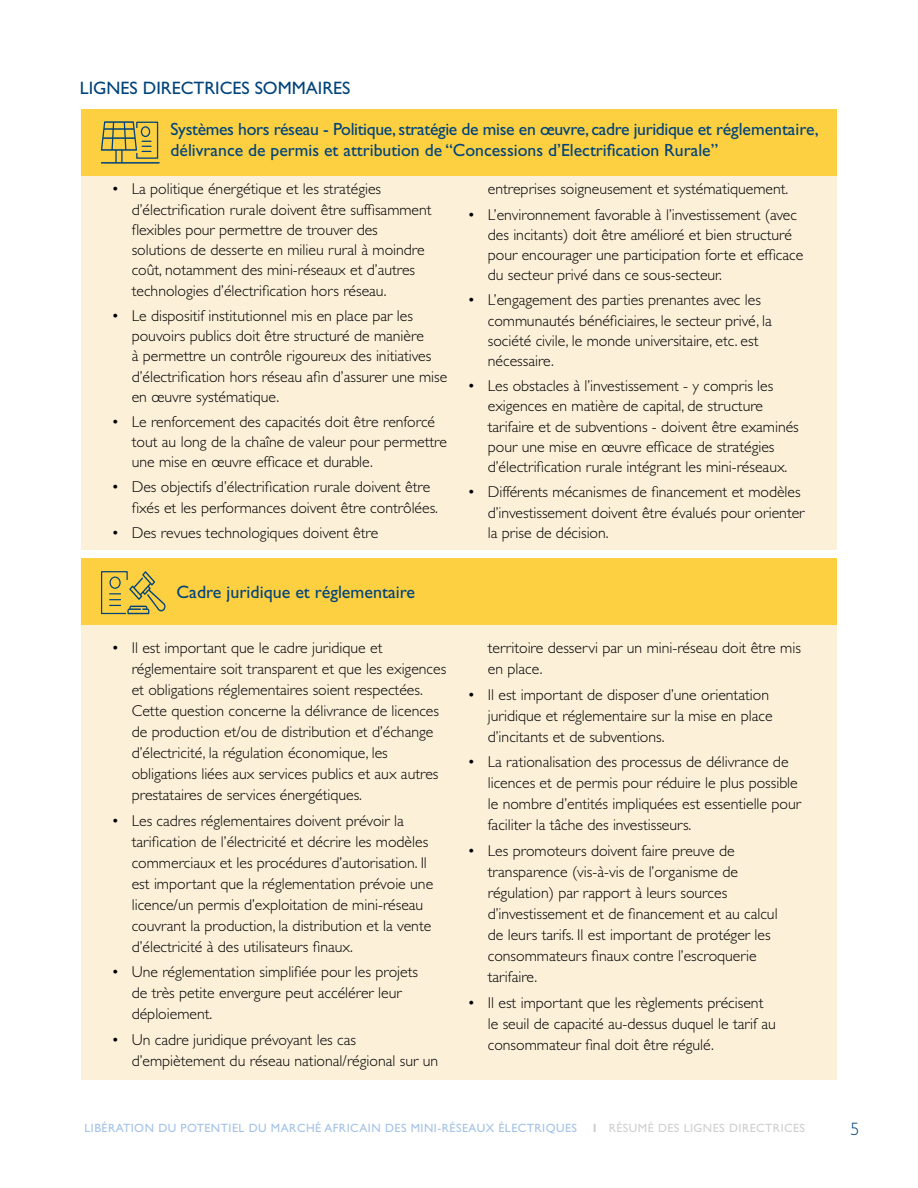
<style>
.page{position:relative;width:918px;height:1188px;background:#fff}
.page>*{position:absolute;margin:0;border:0;box-sizing:border-box;transform-origin:0 0}
.t1{font:18px "Gill Sans Std";color:#00437b}
.t2{font:300 18px "Gill Sans Std";color:#00437b}
.t3{font:17.7px/21px "Gill Sans Std";color:#00437b}
.t4{font:300 15.75px/21px "Gill Sans Std";color:#000}
.t5{font:12px "Gill Sans Std";letter-spacing:.04em;color:#a3c2e6}
.t6{font:12px "Gill Sans Std";letter-spacing:.04em;color:#d0cfcd}
.s1{font-weight:700}
</style>
<div class="page">
<div style="left:81px;top:136px;width:756px;height:414px;background:#fcf0d9"></div>
<div style="left:81px;top:615px;width:756px;height:465px;background:#fcf0d9"></div>
<div style="left:81px;top:109px;width:756px;height:66px;background:#fdd041"></div>
<div style="left:81px;top:559px;width:756px;height:66px;background:#fdd041"></div>
<svg style="left:101px;top:121px;width:59px;height:43px"></svg>
<div style="left:101px;top:571px;width:27px;height:43px;border:1px solid #00437b"></div>
<svg style="left:126px;top:581px;width:6px;height:34px"></svg>
<div style="left:109px;top:577px;width:12px;height:12px;border:1px solid #00437b;border-radius:50%"></div>
<svg style="left:127px;top:571px;width:39px;height:43px"></svg>
<svg style="left:110px;top:593px;width:11px;height:13px"></svg>
<p class="t1" style="left:80px;top:77px;width:272px">LIGNES DIRECTRICES SOMMAIRES</p>
<p class="t3" style="left:171px;top:119px;width:650px">Systèmes hors réseau - Politique, stratégie de mise en œuvre, cadre juridique et réglementaire, délivrance de permis et attribution de “Concessions d’Electrification Rurale”</p>
<p class="t4" style="left:132px;top:179px;width:301px;line-height:20.2px;text-indent:-20px">• La politique énergétique et les stratégies d’électrification rurale doivent être suffisamment flexibles pour permettre de trouver des solutions de desserte en milieu rural à moindre coût, notamment des mini-réseaux et d’autres technologies d’électrification hors réseau.</p>
<p class="t4" style="left:132px;top:306px;width:317px;line-height:20.2px;text-indent:-20px">• Le dispositif institutionnel mis en place par les pouvoirs publics doit être structuré de manière<br>à permettre un contrôle rigoureux des initiatives d’électrification hors réseau afin d’assurer une mise en œuvre systématique.</p>
<p class="t4" style="left:132px;top:412px;width:317px;line-height:20.2px;text-indent:-20px">• Le renforcement des capacités doit être renforcé tout au long de la chaîne de valeur pour permettre une mise en œuvre efficace et durable.</p>
<p class="t4" style="left:132px;top:477px;width:308px;line-height:20.2px;text-indent:-20px">• Des objectifs d’électrification rurale doivent être fixés et les performances doivent être contrôlées.</p>
<p class="t4" style="left:111px;top:522px;width:268px">• Des revues technologiques doivent être</p>
<p class="t1" style="left:177px;top:582px;width:240px">Cadre juridique et réglementaire</p>
<p class="t4" style="left:132px;top:637px;width:316px;text-indent:-20px">• Il est important que le cadre juridique et réglementaire soit transparent et que les exigences et obligations réglementaires soient respectées.<br>Cette question concerne la délivrance de licences de production et/ou de distribution et d’échange d’électricité, la régulation économique, les obligations liées aux services publics et aux autres prestataires de services énergétiques.</p>
<p class="t4" style="left:132px;top:810px;width:303px;text-indent:-20px">• Les cadres réglementaires doivent prévoir la tarification de l’électricité et décrire les modèles commerciaux et les procédures d’autorisation. Il est important que la réglementation prévoie une licence/un permis d’exploitation de mini-réseau couvrant la production, la distribution et la vente d’électricité à des utilisateurs finaux.</p>
<p class="t4" style="left:132px;top:962px;width:288px;text-indent:-20px">• Une réglementation simplifiée pour les projets de très petite envergure peut accélérer leur déploiement.</p>
<p class="t4" style="left:132px;top:1030px;width:308px;text-indent:-20px">• Un cadre juridique prévoyant les cas d’empiètement du réseau national/régional sur un</p>
<p class="t4" style="left:488px;top:179px;width:302px">entreprises soigneusement et systématiquement.</p>
<p class="t4" style="left:488px;top:204px;width:317px;line-height:20.2px;text-indent:-20px">• L’environnement favorable à l’investissement (avec des incitants) doit être amélioré et bien structuré pour encourager une participation forte et efficace du secteur privé dans ce sous-secteur.</p>
<p class="t4" style="left:488px;top:290px;width:286px;line-height:20.2px;text-indent:-20px">• L’engagement des parties prenantes avec les communautés bénéficiaires, le secteur privé, la société civile, le monde universitaire, etc. est nécessaire.</p>
<p class="t4" style="left:488px;top:376px;width:313px;line-height:20.2px;text-indent:-20px">• Les obstacles à l’investissement - y compris les exigences en matière de capital, de structure tarifaire et de subventions - doivent être examinés pour une mise en œuvre efficace de stratégies d’électrification rurale intégrant les mini-réseaux.</p>
<p class="t4" style="left:488px;top:482px;width:318px;line-height:20.2px;text-indent:-20px">• Différents mécanismes de financement et modèles d’investissement doivent être évalués pour orienter la prise de décision.</p>
<p class="t4" style="left:488px;top:637px;width:315px">territoire desservi par un mini-réseau doit être mis en place.</p>
<p class="t4" style="left:488px;top:684px;width:286px;text-indent:-20px">• Il est important de disposer d’une orientation juridique et réglementaire sur la mise en place d’incitants et de subventions.</p>
<p class="t4" style="left:488px;top:752px;width:315px;text-indent:-20px">• La rationalisation des processus de délivrance de licences et de permis pour réduire le plus possible le nombre d’entités impliquées est essentielle pour faciliter la tâche des investisseurs.</p>
<p class="t4" style="left:488px;top:841px;width:291px;text-indent:-20px">• Les promoteurs doivent faire preuve de transparence (vis-à-vis de l’organisme de régulation) par rapport à leurs sources d’investissement et de financement et au calcul de leurs tarifs. Il est important de protéger les consommateurs finaux contre l’escroquerie tarifaire.</p>
<p class="t4" style="left:488px;top:993px;width:289px;text-indent:-20px">• Il est important que les règlements précisent le seuil de capacité au-dessus duquel le tarif au consommateur final doit être régulé.</p>
<p class="t5" style="left:85px;top:1121px;width:494px">LIBÉRATION DU POTENTIEL DU MARCHÉ AFRICAIN DES MINI-RÉSEAUX ÉLECTRIQUES</p>
<p class="t6" style="left:593px;top:1121px;width:214px"><span class="s1">I</span> RÉSUMÉ DES LIGNES DIRECTRICES</p>
<p class="t2" style="left:850px;top:1119px;width:10px">5</p>
</div>
